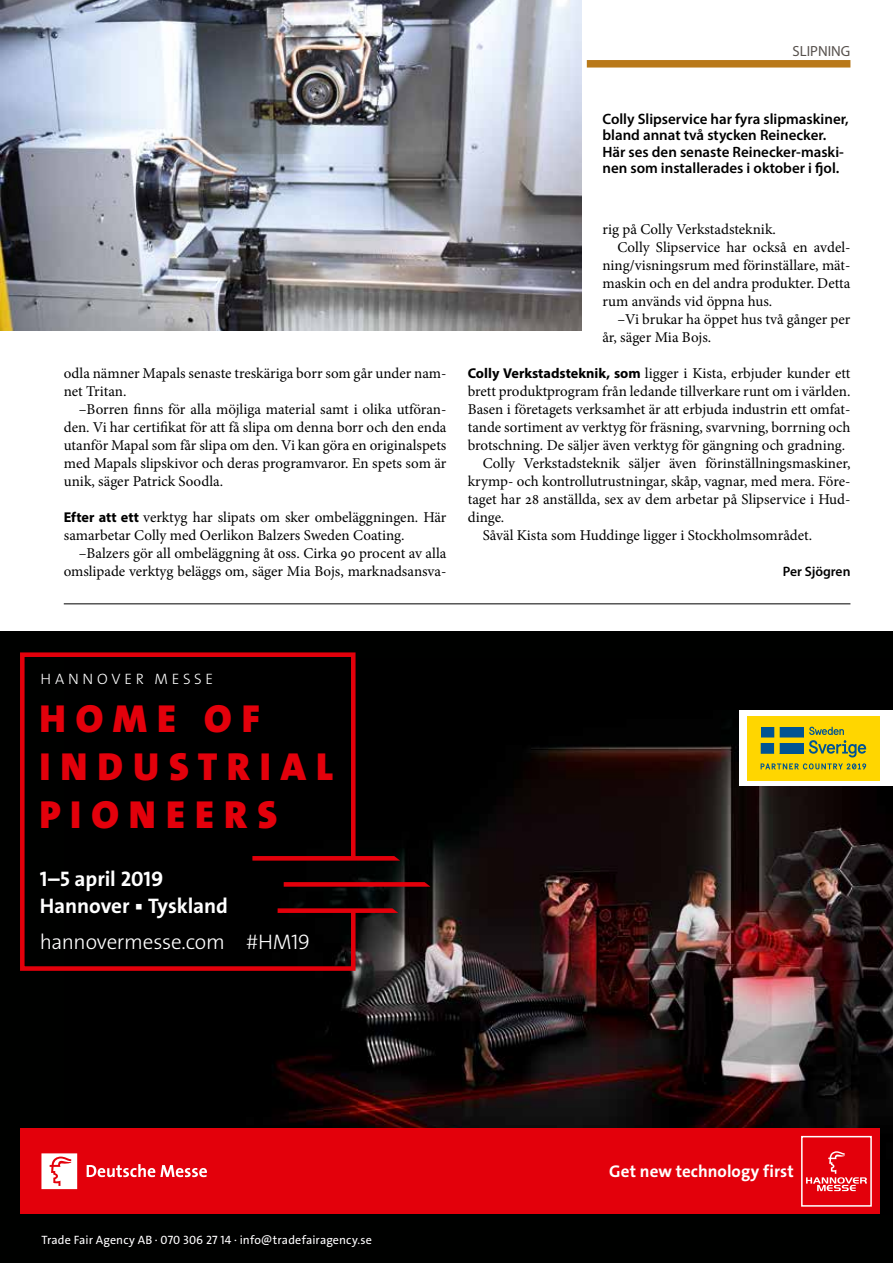
<style>
.page{position:relative;width:893px;height:1263px;background:#fff}
.page>*{position:absolute;margin:0;border:0;box-sizing:border-box;transform-origin:0 0}
.t1{font:900 39.3px/48px "The Sans LP9";letter-spacing:.255em;color:#e3000b}
.t2{font:21.15px/27.3px "The Sans LP7 Bld";letter-spacing:-.005em;color:#fff}
.t3{font:21.15px "The Sans LP3 Lig";letter-spacing:-.01em;color:#fff}
.t4{font:16.95px "The Sans LP7 Bld";color:#fff}
.t5{font:15.15px "The Sans LP3 Lig";letter-spacing:.245em;color:#fff}
.t6{font:15px/18px "Minion Pro";color:#000}
.t7{font:600 15px/16.5px "Myriad Pro";color:#000}
.t8{font:14.7px "Myriad Pro";color:#57514d}
.t9{font:600 13.65px "Myriad Pro";color:#000}
.t10{font:12.15px "The Sans LP5 Plain";letter-spacing:.01em;color:#fff}
.s1{font-family:"Myriad Pro";font-weight:700;font-size:14.25px}
</style>
<div class="page">
<div style="left:587px;top:60px;width:263px;height:8px;background:#b9791a"></div>
<hr style="left:64px;top:603px;width:786px;height:1px;background:#000">
<img style="left:0;top:0;width:581px;height:331px">
<div style="left:0;top:1207px;width:893px;height:56px;background:#000100"></div>
<div style="left:0;top:631px;width:893px;height:583px;background:#000100"></div>
<img style="left:276px;top:710px;width:617px;height:504px">
<div style="left:20px;top:1128px;width:859px;height:86px;background:#e3000b"></div>
<svg style="left:801px;top:1135px;width:71px;height:72px"></svg>
<svg style="left:87px;top:1164px;width:120px;height:13px"></svg>
<svg style="left:41px;top:1153px;width:36px;height:36px"></svg>
<div style="left:740px;top:710px;width:153px;height:76px;background:#fff"></div>
<div style="left:747px;top:716px;width:133px;height:64px;background:#ffd600"></div>
<svg style="left:761px;top:727px;width:105px;height:30px"></svg>
<svg style="left:761px;top:763px;width:105px;height:6px"></svg>
<svg style="left:20px;top:652px;width:338px;height:321px"></svg>
<svg style="left:252px;top:856px;width:148px;height:5px"></svg>
<svg style="left:284px;top:882px;width:146px;height:5px"></svg>
<svg style="left:278px;top:908px;width:120px;height:5px"></svg>
<p class="t8" style="left:793px;top:42px;width:59px">SLIPNING</p>
<p class="t6" style="left:64px;top:364px;width:384px">odla nämner Mapals senaste treskäriga borr som går under nam&shy;net Tritan.</p>
<p class="t6" style="left:64px;top:400px;width:384px;text-align:justify;text-indent:15px">–Borren finns för alla möjliga material samt i olika utföran&shy;den. Vi har certifikat för att få slipa om denna borr och den enda utanför Mapal som får slipa om den. Vi kan göra en originalspets med Mapals slipskivor och deras programvaror. En spets som är unik, säger Patrick Soodla.</p>
<p class="t6" style="left:64px;top:508px;width:384px"><span class="s1">Efter att ett</span> verktyg har slipats om sker ombeläggningen. Här samarbetar Colly med Oerlikon Balzers Sweden Coating.</p>
<p class="t6" style="left:64px;top:544px;width:384px;text-align:right">–Balzers gör all ombeläggning åt oss. Cirka 90 procent av alla omslipade verktyg beläggs om, säger Mia Bojs, marknadsansva-</p>
<p class="t7" style="left:602px;top:110px;width:248px">Colly Slipservice har fyra slipmaskiner, bland annat två stycken Reinecker.<br>Här ses den senaste Reinecker-maski&shy;nen som installerades i oktober i fjol.</p>
<p class="t6" style="left:602px;top:220px;width:175px">rig på Colly Verkstadsteknik.</p>
<p class="t6" style="left:617px;top:238px;width:235px">Colly Slipservice har också en avdel-</p>
<p class="t6" style="left:602px;top:256px;width:250px">ning/visningsrum med förinställare, mät-</p>
<p class="t6" style="left:602px;top:274px;width:250px">maskin och en del andra produkter. Detta</p>
<p class="t6" style="left:602px;top:292px;width:171px">rum används vid öppna hus.</p>
<p class="t6" style="left:617px;top:310px;width:235px">–Vi brukar ha öppet hus två gånger per</p>
<p class="t6" style="left:602px;top:328px;width:110px">år, säger Mia Bojs.</p>
<p class="t6" style="left:468px;top:364px;width:384px"><span class="s1">Colly Verkstadsteknik, som</span> ligger i Kista, erbjuder kunder ett</p>
<p class="t6" style="left:468px;top:382px;width:384px">brett produktprogram från ledande tillverkare runt om i världen.</p>
<p class="t6" style="left:468px;top:400px;width:384px">Basen i företagets verksamhet är att erbjuda industrin ett omfat-</p>
<p class="t6" style="left:468px;top:418px;width:384px">tande sortiment av verktyg för fräsning, svarvning, borrning och</p>
<p class="t6" style="left:468px;top:436px;width:379px">brotschning. De säljer även verktyg för gängning och gradning.</p>
<p class="t6" style="left:483px;top:454px;width:369px">Colly Verkstadsteknik säljer även förinställningsmaskiner,</p>
<p class="t6" style="left:468px;top:472px;width:384px">krymp- och kontrollutrustningar, skåp, vagnar, med mera. Före-</p>
<p class="t6" style="left:468px;top:490px;width:384px">taget har 28 anställda, sex av dem arbetar på Slipservice i Hud-</p>
<p class="t6" style="left:468px;top:508px;width:38px">dinge.</p>
<p class="t6" style="left:483px;top:526px;width:331px">Såväl Kista som Huddinge ligger i Stockholmsområdet.</p>
<p class="t9" style="left:783px;top:563px;width:69px">Per Sjögren</p>
<p class="t5" style="left:40px;top:669px;width:174px">HANNOVER MESSE</p>
<h1 class="t1" style="left:39px;top:695px;width:295px">HOME OF<br>INDUSTRIAL<br>PIONEERS</h1>
<h2 class="t2" style="left:40px;top:865px;width:190px">1–5 april 2019<br>Hannover ▪ Tyskland</h2>
<h2 class="t3" style="left:40px;top:928px;width:272px">hannovermesse.com #HM19</h2>
<p class="t10" style="left:41px;top:1232px;width:332px">Trade Fair Agency AB · 070 306 27 14 · info@tradefairagency.se</p>
<p class="t4" style="left:609px;top:1160px;width:186px">Get new technology first</p>
</div>
